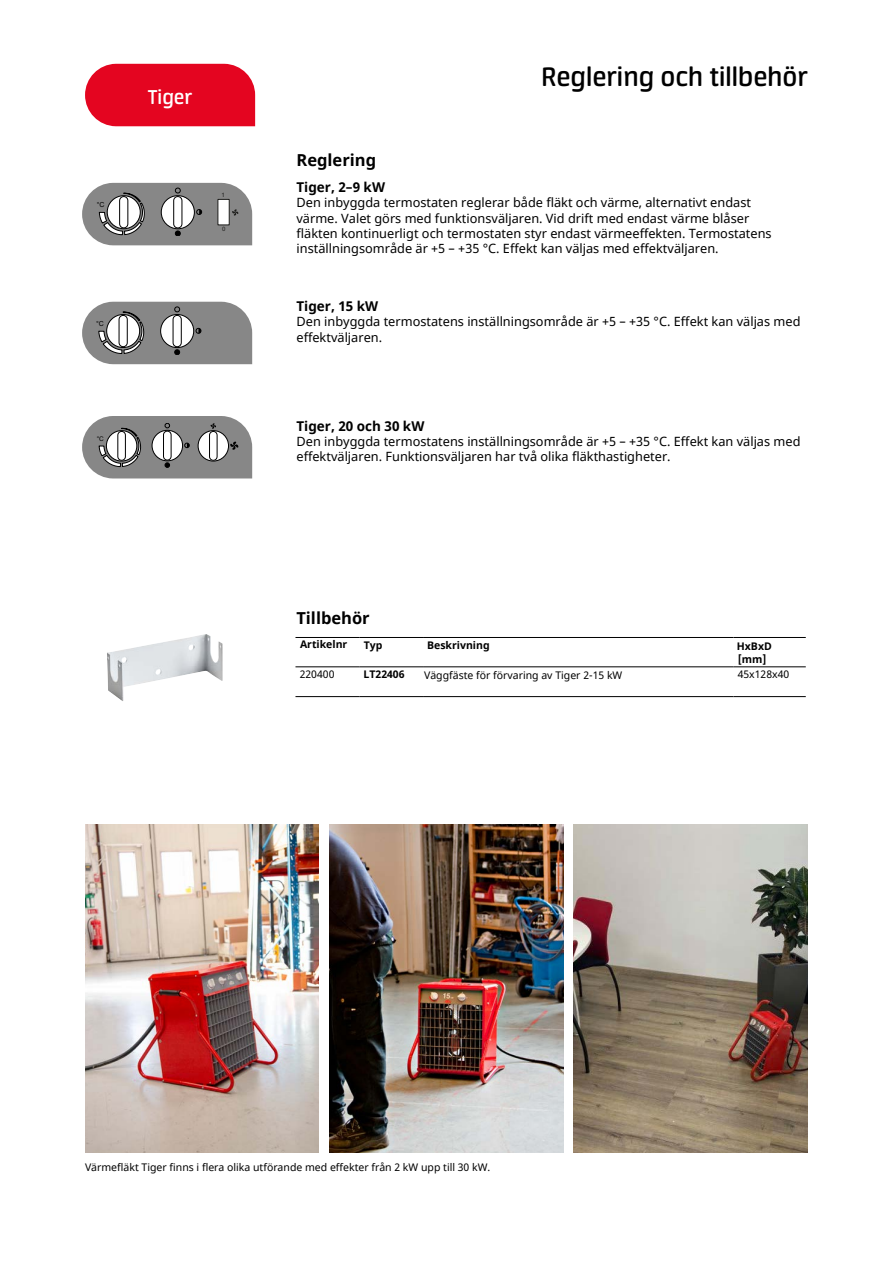
<style>
.page{position:relative;width:893px;height:1263px;background:#fff}
.page>*{position:absolute;margin:0;border:0;box-sizing:border-box;transform-origin:0 0}
.t1{font:600 30px "Neuron";color:#000}
.t2{font:600 22.5px "Neuron";color:#fff}
.t3{font:700 16.5px "Noto Sans";color:#000}
.t4{font:700 13.5px "Noto Sans";color:#000}
.t5{font:12.75px/15.3px "Noto Sans";color:#000}
.t6{font:10.5px "Noto Sans";color:#000}
.t7{font:700 10.5px "Noto Sans";color:#000}
.t8{font:6.9px "Arial";color:#000}
.t9{font:6.45px "Arial";color:#000}
.t10{font:6px "Arial";color:#1e1e1c}
</style>
<div class="page">
<img style="left:107px;top:634px;width:116px;height:67px">
<img style="left:329px;top:825px;width:234px;height:327px">
<img style="left:574px;top:825px;width:233px;height:327px">
<img style="left:85px;top:825px;width:234px;height:327px">
<div style="left:85px;top:64px;width:170px;height:62px;background:#e40520"></div>
<svg style="left:82px;top:183px;width:170px;height:62px"></svg>
<svg style="left:82px;top:302px;width:170px;height:62px"></svg>
<svg style="left:82px;top:416px;width:170px;height:62px"></svg>
<hr style="left:295px;top:696px;width:64px;height:1px;background:#000">
<hr style="left:359px;top:696px;width:64px;height:1px;background:#000">
<hr style="left:423px;top:696px;width:310px;height:1px;background:#000">
<hr style="left:733px;top:696px;width:73px;height:1px;background:#000">
<hr style="left:295px;top:637px;width:64px;height:1px;background:#000">
<hr style="left:359px;top:637px;width:64px;height:1px;background:#000">
<hr style="left:423px;top:637px;width:310px;height:1px;background:#000">
<hr style="left:733px;top:637px;width:73px;height:1px;background:#000">
<hr style="left:295px;top:666px;width:64px;height:1px;background:#000">
<hr style="left:359px;top:666px;width:64px;height:1px;background:#000">
<hr style="left:423px;top:666px;width:310px;height:1px;background:#000">
<hr style="left:733px;top:666px;width:73px;height:1px;background:#000">
<p class="t8" style="left:97px;top:201px;width:9px">°C</p>
<p class="t8" style="left:96px;top:319px;width:9px">°C</p>
<h2 class="t2" style="left:148px;top:85px;width:46px">Tiger</h2>
<p class="t10" style="left:222px;top:191px;width:5px">1</p>
<p class="t10" style="left:222px;top:226px;width:5px">0</p>
<p class="t9" style="left:97px;top:435px;width:9px">°C</p>
<h1 class="t1" style="left:541px;top:60px;width:268px">Reglering och tillbehör</h1>
<p class="t3" style="left:296px;top:149px;width:81px">Reglering</p>
<p class="t4" style="left:296px;top:178px;width:90px">Tiger, 2–9 kW</p>
<p class="t5" style="left:296px;top:196px;width:477px">Den inbyggda termostaten reglerar både fläkt och värme, alternativt endast värme. Valet görs med funktionsväljaren. Vid drift med endast värme blåser fläkten kontinuerligt och termostaten styr endast värmeeffekten. Termostatens inställningsområde är +5 – +35 °C. Effekt kan väljas med effektväljaren.</p>
<p class="t4" style="left:296px;top:296px;width:83px">Tiger, 15 kW</p>
<p class="t5" style="left:296px;top:314px;width:505px">Den inbyggda termostatens inställningsområde är +5 – +35 °C. Effekt kan väljas med effektväljaren.</p>
<p class="t4" style="left:296px;top:416px;width:129px">Tiger, 20 och 30 kW</p>
<p class="t5" style="left:296px;top:434px;width:505px">Den inbyggda termostatens inställningsområde är +5 – +35 °C. Effekt kan väljas med effektväljaren. Funktionsväljaren har två olika fläkthastigheter.</p>
<p class="t3" style="left:296px;top:606px;width:75px">Tillbehör</p>
<p class="t7" style="left:300px;top:637px;width:49px">Artikelnr</p>
<p class="t7" style="left:364px;top:638px;width:20px">Typ</p>
<p class="t7" style="left:427px;top:638px;width:64px">Beskrivning</p>
<p class="t7" style="left:737px;top:638px;width:36px">HxBxD</p>
<p class="t6" style="left:424px;top:668px;width:200px">Väggfäste för förvaring av Tiger 2-15 kW</p>
<p class="t7" style="left:738px;top:651px;width:30px">[mm]</p>
<p class="t6" style="left:300px;top:667px;width:36px">220400</p>
<p class="t7" style="left:364px;top:667px;width:42px">LT22406</p>
<p class="t6" style="left:738px;top:667px;width:53px">45x128x40</p>
<p class="t6" style="left:85px;top:1160px;width:407px">Värmefläkt Tiger finns i flera olika utförande med effekter från 2 kW upp till 30 kW.</p>
</div>
